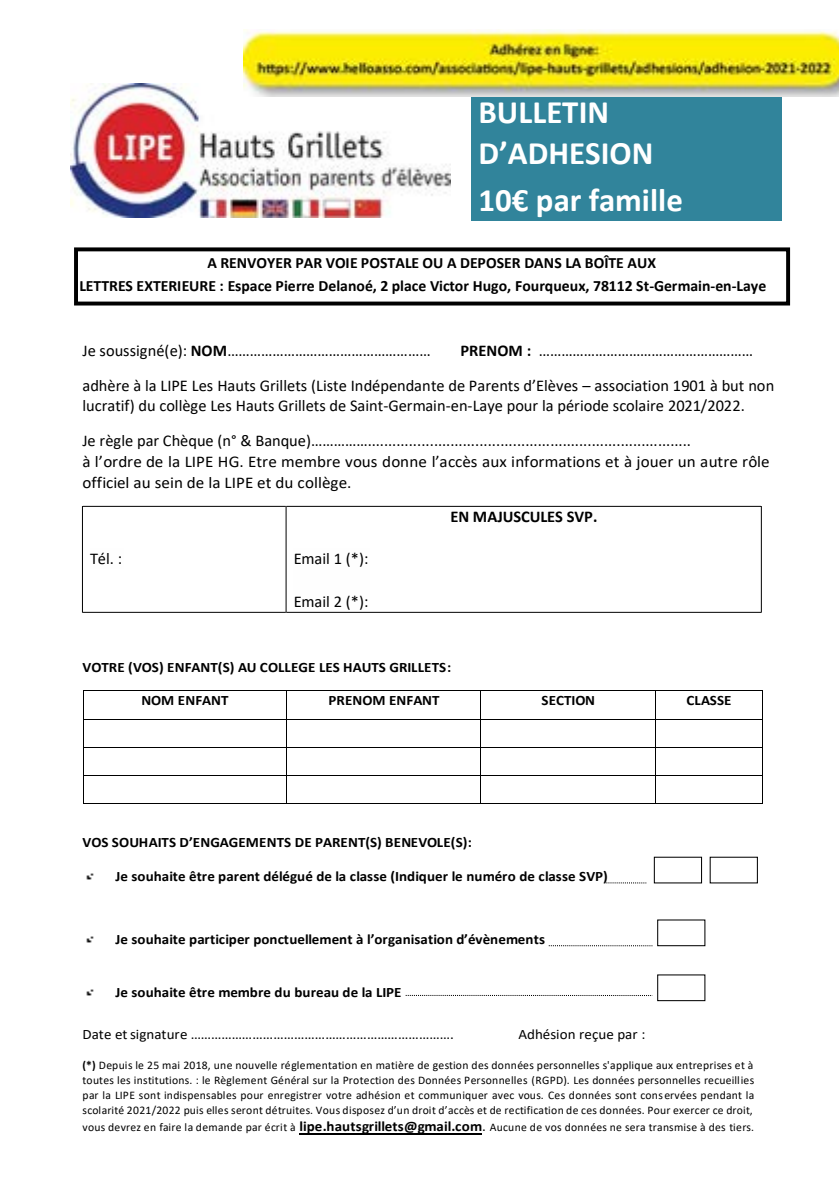
<style>
.page{position:relative;width:840px;height:1191px;background:#fff}
.page>*{position:absolute;margin:0;border:0;box-sizing:border-box;transform-origin:0 0}
.t1{font:700 32.8px/40.6px "Calibri";color:#fff}
.t2{font:16.4px/35.2px "Calibri";color:#000}
.t3{font:16.4px/20.8px "Calibri";color:#000;scale:1.04 1}
.t4{font:700 16.4px "Calibri";letter-spacing:-.01em;color:#000}
.t5{font:700 15.8px/22.6px "Calibri";color:#000}
.t6{font:700 14.4px "Calibri";letter-spacing:.005em;color:#000;scale:1.04 1}
.t7{font:14.4px "Calibri";color:#000;scale:1.05 1}
.t8{font:11.6px/15px "Calibri";letter-spacing:.03em;color:#000;text-align:justify}
.s1{font-weight:700}
.s2{font-weight:700;font-size:14.4px}
.s3{font-size:14.4px}
</style>
<div class="page">
<div style="left:471px;top:86px;width:310px;height:134px;background:#31849b"></div>
<hr style="left:83px;top:690px;width:203px;height:1px;background:#000">
<hr style="left:287px;top:690px;width:193px;height:1px;background:#000">
<hr style="left:481px;top:690px;width:174px;height:1px;background:#000">
<hr style="left:655px;top:690px;width:106px;height:1px;background:#000">
<hr style="left:83px;top:718px;width:203px;height:1px;background:#000">
<hr style="left:287px;top:718px;width:193px;height:1px;background:#000">
<hr style="left:481px;top:718px;width:174px;height:1px;background:#000">
<hr style="left:655px;top:718px;width:106px;height:1px;background:#000">
<hr style="left:83px;top:746px;width:203px;height:1px;background:#000">
<hr style="left:287px;top:746px;width:193px;height:1px;background:#000">
<hr style="left:481px;top:746px;width:174px;height:1px;background:#000">
<hr style="left:655px;top:746px;width:106px;height:1px;background:#000">
<hr style="left:83px;top:774px;width:203px;height:1px;background:#000">
<hr style="left:287px;top:774px;width:193px;height:1px;background:#000">
<hr style="left:481px;top:774px;width:174px;height:1px;background:#000">
<hr style="left:655px;top:774px;width:106px;height:1px;background:#000">
<svg style="left:83px;top:691px;width:1px;height:112px"></svg>
<hr style="left:83px;top:803px;width:203px;height:1px;background:#000">
<svg style="left:286px;top:690px;width:1px;height:114px"></svg>
<hr style="left:287px;top:803px;width:193px;height:1px;background:#000">
<svg style="left:480px;top:690px;width:1px;height:114px"></svg>
<hr style="left:481px;top:803px;width:174px;height:1px;background:#000">
<svg style="left:655px;top:691px;width:1px;height:112px"></svg>
<hr style="left:655px;top:803px;width:106px;height:1px;background:#000">
<img style="left:86px;top:873px;width:8px;height:7px">
<img style="left:86px;top:936px;width:8px;height:7px">
<img style="left:86px;top:989px;width:8px;height:7px">
<hr style="left:299px;top:1133px;width:183px;height:1px;background:#000">
<div style="left:656px;top:974px;width:49px;height:27px;border:1px solid #000"></div>
<div style="left:74px;top:247px;width:715px;height:58px;border:4px solid #000"></div>
<hr style="left:83px;top:506px;width:202px;height:1px;background:#000">
<hr style="left:286px;top:506px;width:474px;height:1px;background:#000">
<hr style="left:82px;top:506px;width:1px;height:106px;background:#000">
<hr style="left:83px;top:612px;width:202px;height:1px;background:#000">
<hr style="left:285px;top:506px;width:1px;height:106px;background:#000">
<hr style="left:286px;top:612px;width:474px;height:1px;background:#000">
<hr style="left:760px;top:506px;width:1px;height:106px;background:#000">
<div style="left:656px;top:919px;width:49px;height:27px;border:1px solid #000"></div>
<svg style="left:548px;top:945px;width:104px;height:1px"></svg>
<svg style="left:405px;top:995px;width:247px;height:1px"></svg>
<svg style="left:606px;top:882px;width:40px;height:1px"></svg>
<img style="left:71px;top:84px;width:379px;height:134px">
<img style="left:244px;top:30px;width:594px;height:66px">
<h1 class="t1" style="left:478px;top:92px;width:176px">BULLETIN<br>D’ADHESION</h1>
<h1 class="t1" style="left:478px;top:179px;width:206px">10€ par famille</h1>
<h3 class="t5" style="left:79px;top:251px;width:688px;text-indent:128px">A RENVOYER PAR VOIE POSTALE OU A DEPOSER DANS LA BOÎTE AUX<br>LETTRES EXTERIEURE : Espace Pierre Delanoé, 2 place Victor Hugo, Fourqueux, 78112 St-Germain-en-Laye</h3>
<h2 class="t2" style="left:82px;top:332px;width:349px">Je soussigné(e): <span class="s1">NOM</span>………………………………………………</h2>
<h2 class="t2" style="left:82px;top:332px;width:693px;text-indent:377px"><span class="s1">PRENOM :</span> ………………………………………………… adhère à la LIPE Les Hauts Grillets (Liste Indépendante de Parents d’Elèves – association 1901 à but non</h2>
<h2 class="t2" style="left:82px;top:388px;width:663px">lucratif) du collège Les Hauts Grillets de Saint-Germain-en-Laye pour la période scolaire 2021/2022.<br>Je règle par Chèque (n° &amp; Banque)……………..............................................................................</h2>
<h2 class="t3" style="left:82px;top:451px;width:662px">à l’ordre de la LIPE HG. Etre membre vous donne l’accès aux informations et à jouer un autre rôle officiel au sein de la LIPE et du collège.</h2>
<h2 class="t2" style="left:90px;top:541px;width:34px">Tél. :</h2>
<h2 class="t2" style="left:293px;top:541px;width:76px">Email 1 (*):</h2>
<h2 class="t2" style="left:293px;top:583px;width:76px">Email 2 (*):</h2>
<h2 class="t4" style="left:450px;top:505px;width:148px">EN MAJUSCULES SVP.</h2>
<p class="t6" style="left:82px;top:657px;width:356px">VOTRE (VOS) ENFANT(S) AU COLLEGE LES HAUTS GRILLETS:</p>
<p class="t6" style="left:141px;top:690px;width:85px">NOM ENFANT</p>
<p class="t6" style="left:328px;top:690px;width:108px">PRENOM ENFANT</p>
<p class="t6" style="left:541px;top:690px;width:53px">SECTION</p>
<p class="t6" style="left:686px;top:690px;width:45px">CLASSE</p>
<p class="t6" style="left:82px;top:832px;width:376px">VOS SOUHAITS D’ENGAGEMENTS DE PARENT(S) BENEVOLE(S):</p>
<p class="t6" style="left:115px;top:866px;width:474px">Je souhaite être parent délégué de la classe (Indiquer le numéro de classe SVP)</p>
<p class="t6" style="left:115px;top:929px;width:414px">Je souhaite participer ponctuellement à l’organisation d’évènements</p>
<p class="t6" style="left:115px;top:982px;width:276px">Je souhaite être membre du bureau de la LIPE</p>
<p class="t7" style="left:82px;top:1024px;width:355px">Date et signature ………………………………………………………………….</p>
<p class="t7" style="left:518px;top:1024px;width:122px">Adhésion reçue par :</p>
<p class="t8" style="left:82px;top:1057px;width:673px"><span class="s1">(*)</span> Depuis le 25 mai 2018, une nouvelle réglementation en matière de gestion des données personnelles s'applique aux entreprises et à toutes les institutions. : le Règlement Général sur la Protection des Données Personnelles (RGPD). Les données personnelles recueillies par la LIPE sont indispensables pour enregistrer votre adhésion et communiquer avec vous. Ces données sont conservées pendant la scolarité 2021/2022 puis elles seront détruites. Vous disposez d’un droit d’accès et de rectification de ces données. Pour exercer ce droit,</p>
<p class="t8" style="left:82px;top:1119px;width:672px">vous devrez en faire la demande par écrit à <span class="s2">lipe.hautsgrillets@gmail.com</span><span class="s3">.</span> Aucune de vos données ne sera transmise à des tiers.</p>
</div>
